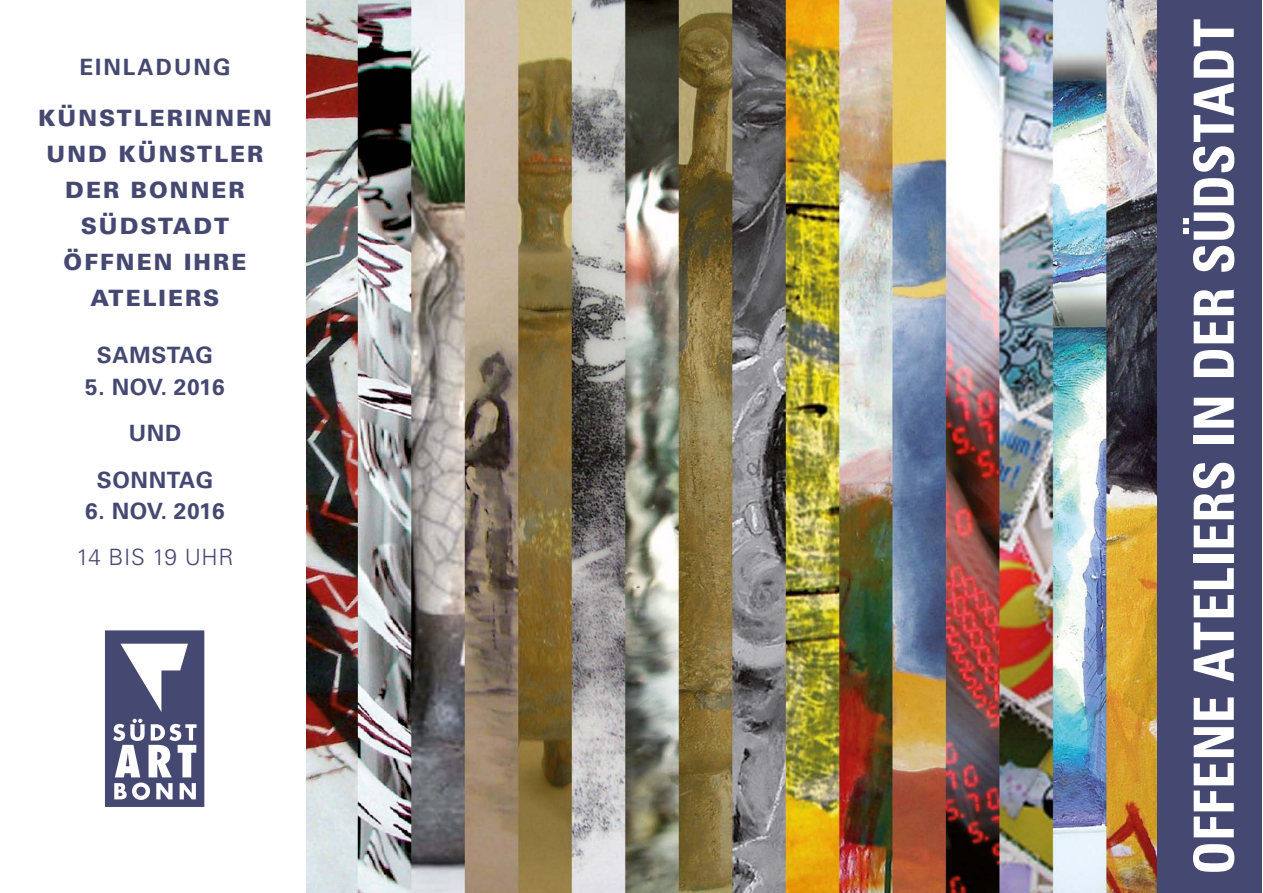
<style>
.page{position:relative;width:1263px;height:893px;background:#fff}
.page>*{position:absolute;margin:0;border:0;box-sizing:border-box;transform-origin:0 0}
.t1{font:700 condensed 55.5px "Univers";letter-spacing:.01em;color:#fff}
.t2{font:900 22.5px/36px "Univers";letter-spacing:.09em;color:#454871;text-align:center}
.t3{font:700 22.5px/46.3px "Univers";letter-spacing:.03em;color:#454871;text-align:center}
.t4{font:300 22.5px "Univers";letter-spacing:.03em;color:#454871}
.t5{font:700 22.5px "Univers";letter-spacing:.09em;color:#454871}
</style>
<div class="page">
<img style="left:307px;top:0;width:851px;height:893px">
<svg style="left:105px;top:630px;width:99px;height:177px"></svg>
<div style="left:1158px;top:0;width:104px;height:893px;background:#454871"></div>
<p class="t5" style="left:79px;top:54px;width:153px">EINLADUNG</p>
<p class="t2" style="left:38px;top:100px;width:235px">KÜNSTLERINNEN<br>UND KÜNSTLER<br>DER BONNER<br>SÜDSTADT<br>ÖFFNEN IHRE<br>ATELIERS</p>
<p class="t3" style="left:97px;top:332px;width:118px">SAMSTAG</p>
<p class="t3" style="left:85px;top:364px;width:141px">5. NOV. 2016<br>UND<br>SONNTAG</p>
<p class="t3" style="left:85px;top:488px;width:141px">6. NOV. 2016</p>
<p class="t4" style="left:76px;top:544px;width:159px">14 BIS 19 UHR</p>
<h1 class="t1" style="left:1180px;top:875px;width:857px;rotate:-90deg">OFFENE ATELIERS IN DER SÜDSTADT</h1>
</div>
